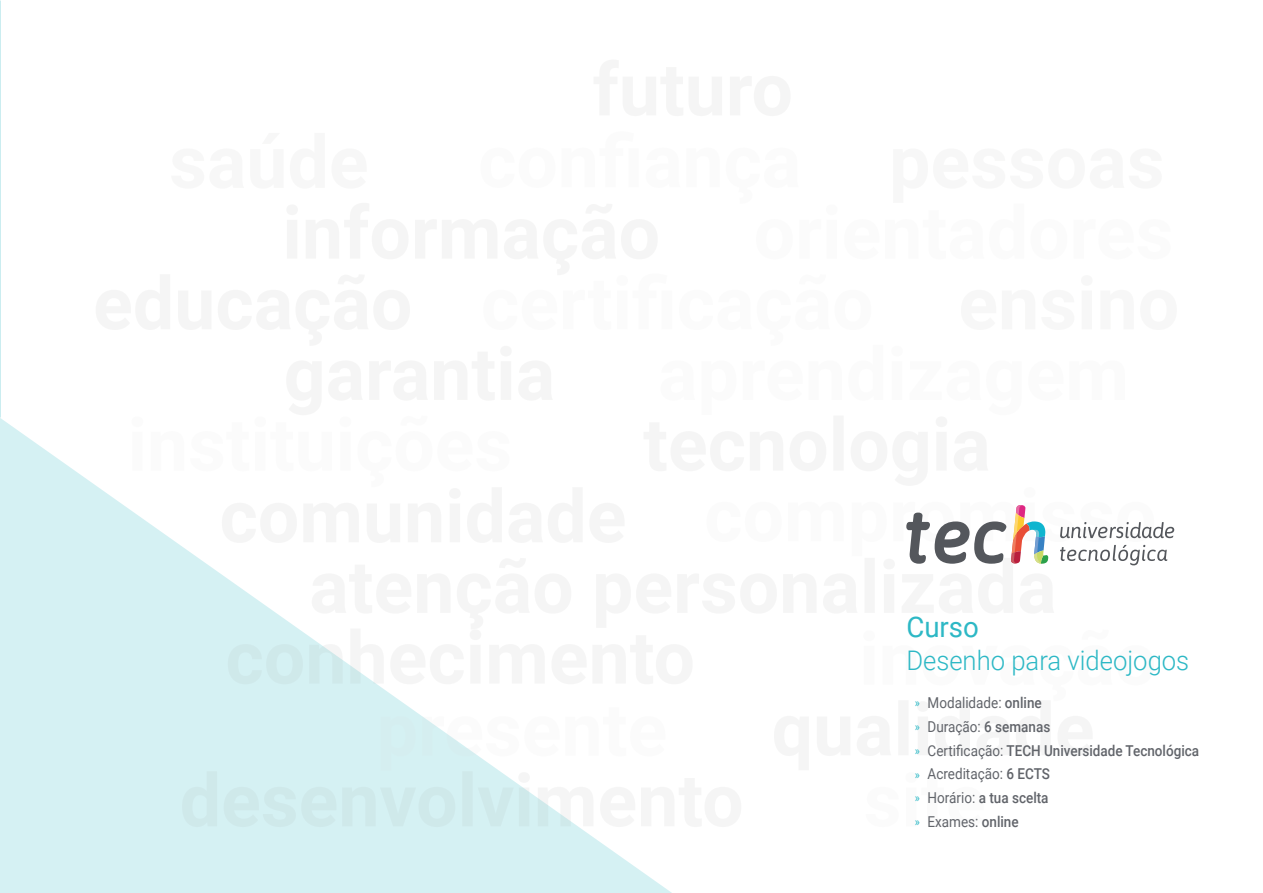
<style>
.page{position:relative;width:1263px;height:893px;background:#fff}
.page>*{position:absolute;margin:0;border:0;box-sizing:border-box;transform-origin:0 0}
.t1{font:28.5px "Roboto";color:#2db8c5}
.t2{font:300 27px "Roboto";color:#2db8c5;scale:.95 1}
.t3{font:500 15px/23.7px "Roboto";color:#61646a;scale:.9 1}
.s1{font-weight:400;font-size:12px;color:#2db8c5}
.s2{font-weight:400}
</style>
<div class="page">
<svg style="left:0;top:418px;width:672px;height:475px;background:#d9f2f4"></svg>
<svg style="left:312px;top:565px;width:360px;height:63px"></svg>
<svg style="left:228px;top:628px;width:444px;height:56px"></svg>
<svg style="left:182px;top:707px;width:490px;height:120px"></svg>
<svg style="left:96px;top:418px;width:1079px;height:147px"></svg>
<h1 class="t1" style="left:906px;top:607px;width:74px">Curso</h1>
<h2 class="t2" style="left:906px;top:641px;width:299px">Desenho para videojogos</h2>
<p class="t3" style="left:915px;top:690px;width:317px"><span class="s1">»</span> <span class="s2">Modalidade:</span> online<br><span class="s1">»</span> <span class="s2">Duração:</span> 6 semanas<br><span class="s1">»</span> <span class="s2">Certificação:</span> TECH Universidade Tecnológica <span class="s1">»</span> <span class="s2">Acreditação:</span> 6 ECTS<br><span class="s1">»</span> <span class="s2">Horário:</span> a tua scelta<br><span class="s1">»</span> <span class="s2">Exames:</span> online</p>
</div>
